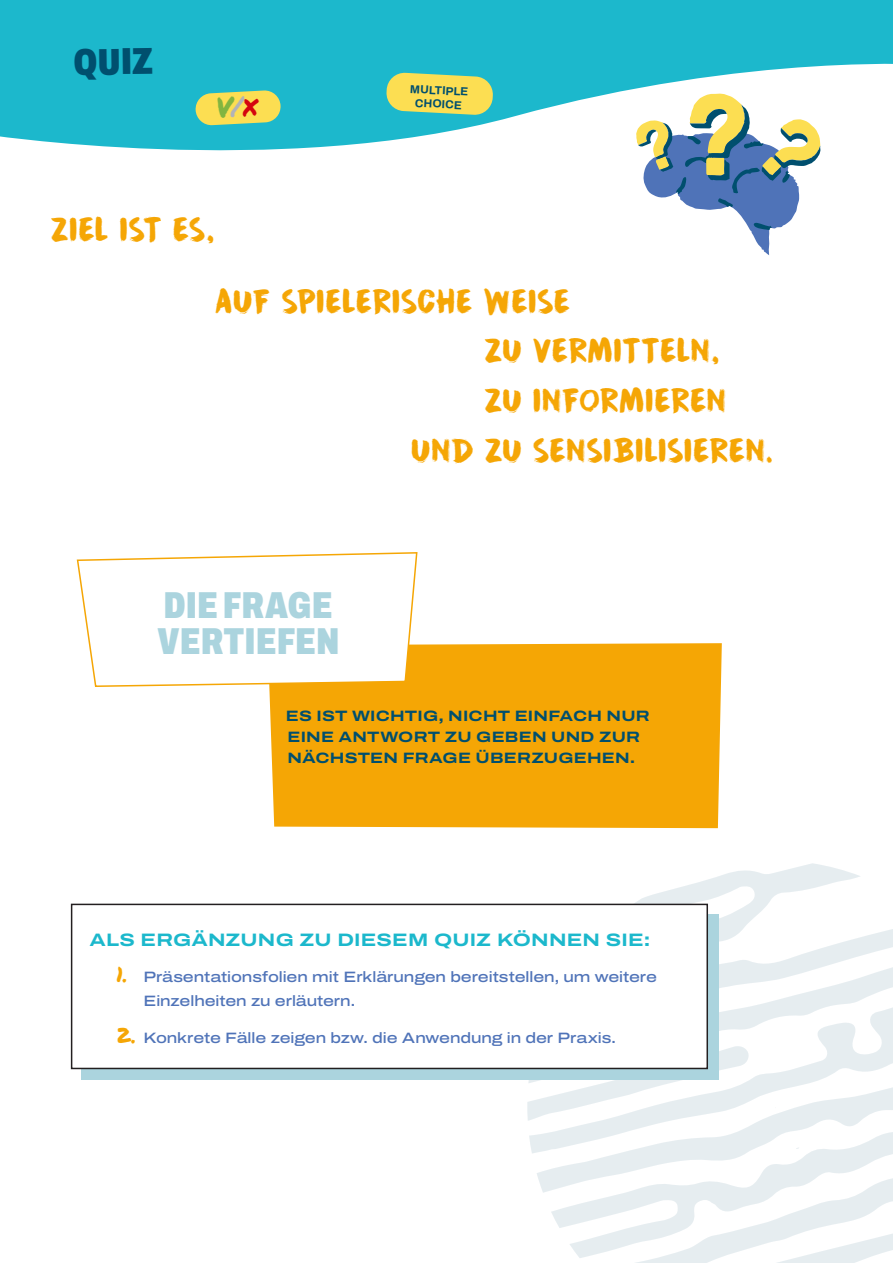
<style>
.page{position:relative;width:893px;height:1263px;background:#fff}
.page>*{position:absolute;margin:0;border:0;box-sizing:border-box;transform-origin:0 0}
.Heading_1{font:900 37.5px/36px "Archivo Condensed";letter-spacing:.005em;color:#abd4de}
.Heading_1-2{font:900 37.5px "Archivo Condensed";color:#004f6e}
.t1{font:30px "DK Cinnabar Brush";letter-spacing:-.005em;color:#f5a605}
.heading_4{font:700 18px "Archivo Expanded";letter-spacing:.01em;color:#1cb8cc}
.t2{font:500 15px/24px "Archivo Expanded";letter-spacing:-.005em;color:#4f73b8}
.heading_4-2{font:700 15px/21px "Archivo Expanded";letter-spacing:.015em;color:#004f6e}
.Choice{font:700 11.55px/13.5px "Archivo";color:#004f6e;text-align:center}
.s1{font-family:"Permanent Marker";font-weight:400;font-size:21px;color:#f5a605}
</style>
<div class="page">
<svg style="left:0;top:0;width:893px;height:152px;fill:#1cb8cc"></svg>
<svg style="left:551px;top:1127px;width:342px;height:136px"></svg>
<svg style="left:527px;top:863px;width:366px;height:264px"></svg>
<div style="left:269px;top:643px;width:453px;height:185px;background:#f5a605"></div>
<svg style="left:76px;top:552px;width:342px;height:136px"></svg>
<svg style="left:636px;top:93px;width:184px;height:162px"></svg>
<svg style="left:386px;top:72px;width:107px;height:43px"></svg>
<div style="left:81px;top:914px;width:638px;height:166px;background:#abd4de"></div>
<div style="left:72px;top:904px;width:635px;height:164px;background:#fff"></div>
<div style="left:71px;top:904px;width:637px;height:165px;border:2px solid #231f20"></div>
<svg style="left:195px;top:90px;width:86px;height:36px"></svg>
<p class="Heading_1-2" style="left:73px;top:34px;width:81px;rotate:-1deg">QUIZ</p>
<p class="t1" style="left:51px;top:209px;width:165px">ZIEL IST ES,</p>
<p class="Choice" style="left:410px;top:82px;width:60px;rotate:3deg">multiple choice</p>
<p class="t1" style="left:215px;top:280px;width:357px">AUF SPIELERISCHE WEISE</p>
<p class="Heading_1" style="left:158px;top:587px;width:183px">DIE FRAGE<br>VERTIEFEN</p>
<p class="t1" style="left:484px;top:330px;width:236px">ZU VERMITTELN,</p>
<p class="t1" style="left:484px;top:379px;width:244px">ZU INFORMIEREN</p>
<p class="t1" style="left:411px;top:429px;width:363px">UND ZU SENSIBILISIEREN.</p>
<p class="heading_4-2" style="left:286px;top:706px;width:365px">ES IST WICHTIG, NICHT EINFACH NUR<br>EINE ANTWORT ZU GEBEN UND ZUR<br>NÄCHSTEN FRAGE ÜBERZUGEHEN.</p>
<p class="heading_4" style="left:89px;top:926px;width:562px">ALS ERGÄNZUNG ZU DIESEM QUIZ KÖNNEN SIE:</p>
<p class="t2" style="left:143px;top:965px;width:515px;text-indent:-27px"><span class="s1">1.</span> Präsentationsfolien mit Erklärungen bereitstellen, um weitere<br>Einzelheiten zu erläutern.</p>
<p class="t2" style="left:116px;top:1026px;width:501px"><span class="s1">2.</span> Konkrete Fälle zeigen bzw. die Anwendung in der Praxis.</p>
</div>
